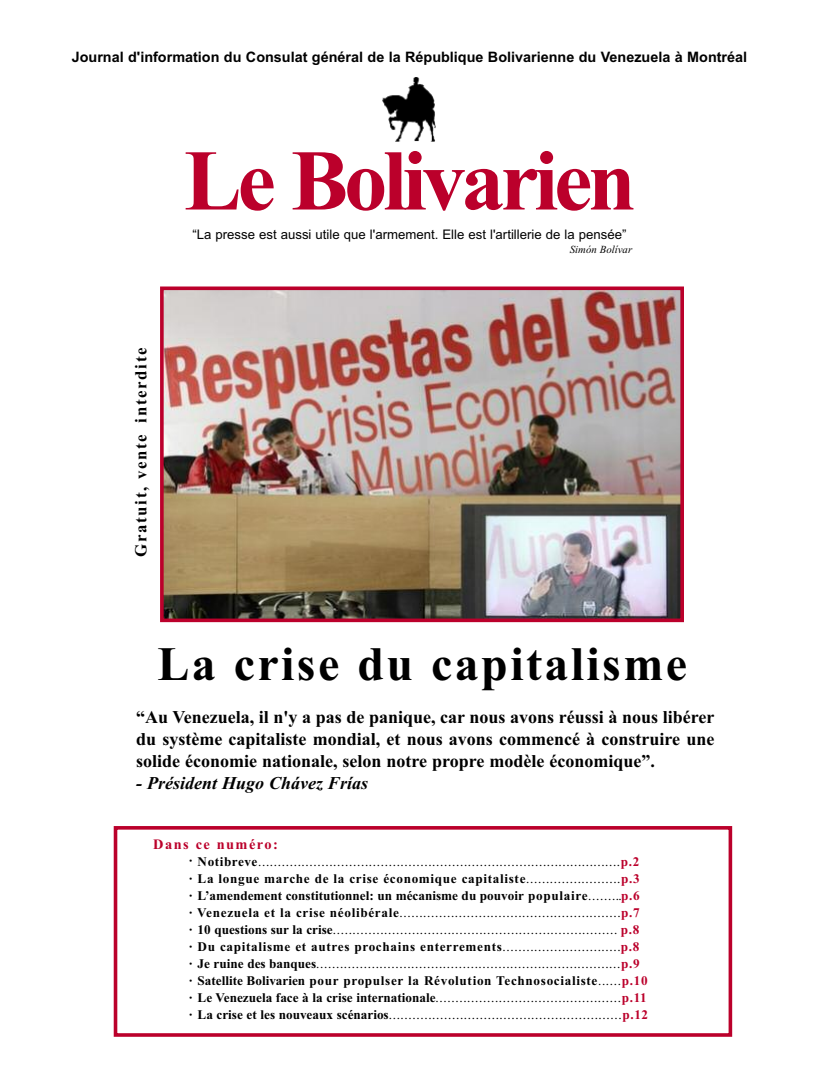
<style>
.page{position:relative;width:819px;height:1080px;background:#fff}
.page>*{position:absolute;margin:0;border:0;box-sizing:border-box;transform-origin:0 0}
.t1{font:700 86.4px "Times New Roman";letter-spacing:-.05em;color:#bb002b}
.t2{font:700 48px "Times New Roman";letter-spacing:.05em;color:#000}
.t3{font:700 18px/22px "Times New Roman";color:#000;text-align:justify}
.t4{font:italic 700 18px "Times New Roman";color:#000}
.t5{font:700 16.8px "Times New Roman";letter-spacing:.1em;color:#000}
.t6{font:700 14.4px "Arial";color:#000}
.t7{font:700 14.4px "Times New Roman";letter-spacing:.1em;color:#bb002b}
.t8{font:13.2px/17px "Times New Roman";color:#000}
.t9{font:13.2px "Arial";color:#000}
.t10{font:italic 10.8px "Times New Roman";color:#000}
.s1{font-weight:700}
.s2{font-weight:700;color:#bb002b}
</style>
<div class="page">
<img style="left:382px;top:77px;width:54px;height:65px">
<div style="left:114px;top:826px;width:618px;height:211px;border:4px solid #bb002b"></div>
<img style="left:165px;top:292px;width:514px;height:325px">
<div style="left:160px;top:287px;width:524px;height:335px;border:4px solid #bb002b"></div>
<p class="t6" style="left:72px;top:49px;width:677px">Journal d'information du Consulat général de la République Bolivarienne du Venezuela à Montréal</p>
<h1 class="t1" style="left:184px;top:129px;width:453px">Le Bolivarien</h1>
<p class="t9" style="left:192px;top:227px;width:436px">“La presse est aussi utile que l'armement. Elle est l'artillerie de la pensée”</p>
<p class="t10" style="left:570px;top:243px;width:64px">Simón Bolívar</p>
<p class="t5" style="left:131px;top:557px;width:211px;rotate:-90deg">Gratuit, vente interdite</p>
<h2 class="t2" style="left:157px;top:635px;width:531px">La crise du capitalisme</h2>
<h3 class="t3" style="left:136px;top:706px;width:580px">“Au Venezuela, il n'y a pas de panique, car nous avons réussi à nous libérer du système capitaliste mondial, et nous avons commencé à construire une solide économie nationale, selon notre propre modèle économique”.</h3>
<h3 class="t4" style="left:136px;top:772px;width:233px">- Président Hugo Chávez Frías</h3>
<p class="t7" style="left:153px;top:835px;width:126px">Dans ce numéro:</p>
<p class="t8" style="left:189px;top:853px;width:460px"><span class="s1">· Notibreve</span>............................................................................................<span class="s2">p.2<br></span><span class="s1">· La longue marche de la crise économique capitaliste</span>........................<span class="s2">p.3<br></span><span class="s1">· L’amendement constitutionnel: un mécanisme du pouvoir populaire</span>.........<span class="s2">p.6<br></span><span class="s1">· Venezuela et la crise néolibérale</span>........................................................<span class="s2">p.7<br></span><span class="s1">· 10 questions sur la crise</span>........................................................................ <span class="s2">p.8<br></span><span class="s1">· Du capitalisme et autres prochains enterrements</span>..............................<span class="s2">p.8<br></span><span class="s1">· Je ruine des banques</span>.............................................................................<span class="s2">p.9<br></span><span class="s1">· Satellite Bolivarien pour propulser la Révolution Technosocialiste</span>......<span class="s2">p.10 </span><span class="s1">· Le Venezuela face à la crise internationale</span>...............................................<span class="s2">p.11 </span><span class="s1">· La crise et les nouveaux scénarios</span>...........................................................<span class="s2">p.12</span></p>
</div>
